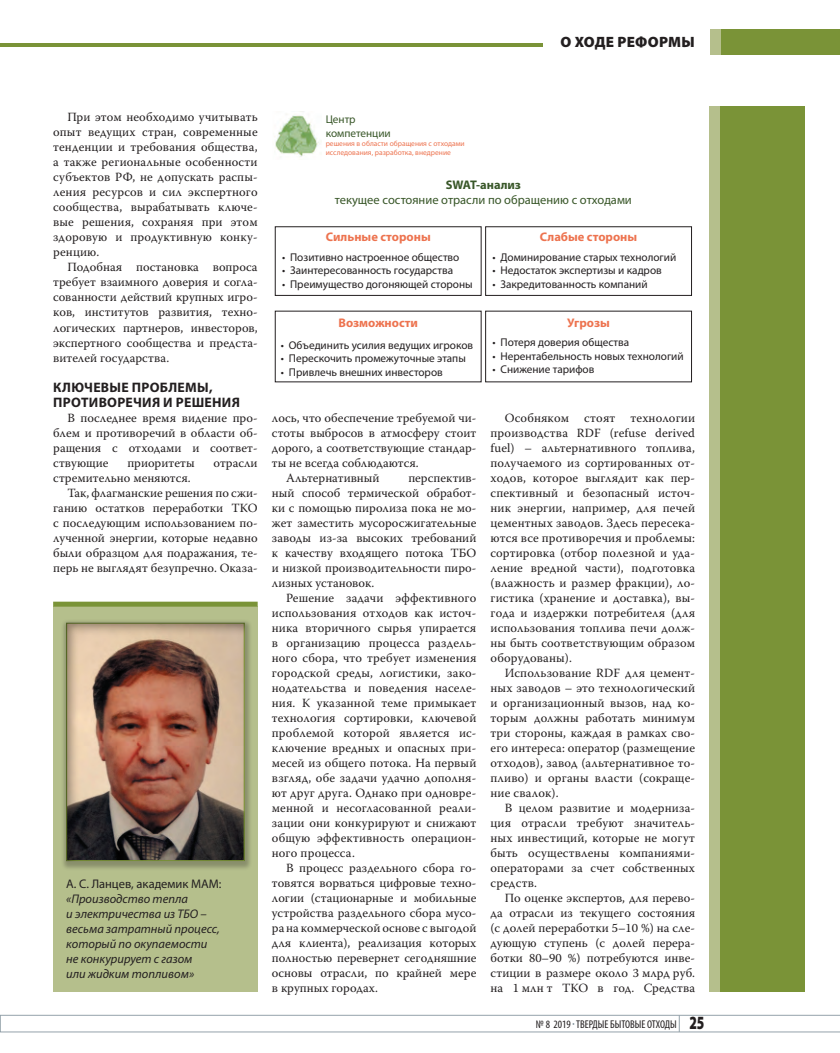
<style>
.page{position:relative;width:840px;height:1053px;background:#fff}
.page>*{position:absolute;margin:0;border:0;box-sizing:border-box;transform-origin:0 0}
.t1{font:900 15px "Myriad Pro";letter-spacing:.02em;color:#231f20}
.Подзаголовок{font:700 13.75px/15px "Myriad Pro";letter-spacing:.02em;color:#231f20}
.Текст{font:12.5px/15px "Warnock Pro";letter-spacing:.005em;color:#231f20;text-align:justify}
.Вставка{font:italic 12.5px/15px "Myriad Pro";color:#231f20}
.t2{font:12.5px/15px "Myriad Pro";color:#395729;text-align:center}
.t3{font:700 12.5px "Myriad Pro";color:#ed734f}
.Вставка-2{font:12.5px "Myriad Pro";color:#231f20}
.t4{font:11.25px "Myriad Pro";color:#231f20}
.t5{font:condensed 11.25px "Myriad Pro";color:#231f20}
.t6{font:11.25px/13.5px "Myriad Pro";color:#395729}
.t7{font:7.5px/9px "Myriad Pro";color:#ed734f}
.s1{font-weight:700}
.s2{font-weight:900;font-stretch:normal;font-size:18.75px}
</style>
<div class="page">
<svg style="left:0;top:1014px;width:840px;height:18px"></svg>
<div style="left:721px;top:29px;width:119px;height:25px;background:#7a9337"></div>
<hr style="left:0;top:43px;width:542px;height:4px;background:#7a9337">
<div style="left:711px;top:29px;width:10px;height:25px;background:#b5bf8c"></div>
<div style="left:719px;top:106px;width:85px;height:885px;background:#7a9337"></div>
<div style="left:709px;top:106px;width:10px;height:885px;background:#b5bf8c"></div>
<div style="left:53px;top:606px;width:205px;height:385px;background:#b5bf8c"></div>
<div style="left:60px;top:619px;width:193px;height:252px;background:#231f20;opacity:.3"></div>
<div style="left:65px;top:621px;width:180px;height:240px;background:#231f20;opacity:.4"></div>
<div style="left:53px;top:601px;width:205px;height:5px;background:#7a9337"></div>
<img style="left:274px;top:114px;width:45px;height:43px">
<div style="left:275px;top:226px;width:206px;height:70px;border:1px solid #231f20"></div>
<div style="left:485px;top:226px;width:207px;height:70px;border:1px solid #231f20"></div>
<p class="t1" style="left:560px;top:33px;width:136px">О ХОДЕ РЕФОРМЫ</p>
<p class="Текст" style="left:53px;top:109px;width:206px;text-indent:14px">При этом необходимо учитывать опыт ведущих стран, современные тенденции и требования общества, а также региональные особенности субъектов РФ, не допускать распы&shy;ления ресурсов и сил экспертного сообщества, вырабатывать ключе&shy;вые решения, сохраняя при этом здоровую и продуктивную конку&shy;ренцию.</p>
<p class="Текст" style="left:53px;top:259px;width:206px;text-indent:14px">Подобная постановка вопроса требует взаимного доверия и согла&shy;сованности действий крупных игро&shy;ков, институтов развития, техно&shy;логических партнеров, инвесторов, экспертного сообщества и предста&shy;вителей государства.</p>
<p class="Подзаголовок" style="left:53px;top:379px;width:188px">КЛЮЧЕВЫЕ ПРОБЛЕМЫ,<br>ПРОТИВОРЕЧИЯ И РЕШЕНИЯ</p>
<p class="Текст" style="left:53px;top:409px;width:206px;text-indent:14px">В последнее время видение про&shy;блем и противоречий в области об&shy;ращения с отходами и соответ&shy;ствующие</p>
<p class="Текст" style="left:127px;top:454px;width:69px">приоритеты</p>
<p class="Текст" style="left:213px;top:454px;width:46px">отрасли</p>
<p class="Текст" style="left:53px;top:469px;width:139px">стремительно меняются.</p>
<p class="Текст" style="left:53px;top:484px;width:206px;text-indent:14px">Так, флагманские решения по сжи&shy;ганию остатков переработки ТКО с последующим использованием по&shy;лученной энергии, которые недавно были образцом для подражания, те&shy;перь не выглядят безупречно. Оказа-</p>
<p class="Вставка-2" style="left:66px;top:875px;width:157px">А. С. Ланцев, академик МАМ:</p>
<p class="Вставка" style="left:66px;top:890px;width:155px">«Производство тепла<br>и электричества из ТБО – весьма затратный процесс, который по окупаемости не конкурирует с газом<br>или жидким топливом»</p>
<p class="t6" style="left:326px;top:113px;width:67px">Центр компетенции</p>
<p class="t7" style="left:326px;top:139px;width:141px">решения в области обращения с отходами исследования, разработка, внедрение</p>
<p class="t2" style="left:335px;top:177px;width:298px"><span class="s1">SWAT-анализ<br></span>текущее состояние отрасли по обращению с отходами</p>
<p class="t3" style="left:326px;top:229px;width:107px">Сильные стороны</p>
<p class="t4" style="left:282px;top:250px;width:179px">• Позитивно настроенное общество</p>
<p class="t4" style="left:282px;top:264px;width:172px">• Заинтересованность государства</p>
<p class="t4" style="left:282px;top:277px;width:192px">• Преимущество догоняющей стороны</p>
<p class="t3" style="left:567px;top:314px;width:44px">Угрозы</p>
<p class="t4" style="left:492px;top:335px;width:138px">• Потеря доверия общества</p>
<p class="t4" style="left:492px;top:349px;width:193px">• Нерентабельность новых технологий</p>
<p class="t4" style="left:492px;top:362px;width:103px">• Снижение тарифов</p>
<p class="t3" style="left:540px;top:229px;width:99px">Слабые стороны</p>
<p class="t4" style="left:492px;top:250px;width:185px">• Доминирование старых технологий</p>
<p class="t4" style="left:492px;top:264px;width:171px">• Недостаток экспертизы и кадров</p>
<p class="t4" style="left:492px;top:277px;width:157px">• Закредитованность компаний</p>
<p class="t3" style="left:338px;top:314px;width:81px">Возможности</p>
<p class="t4" style="left:281px;top:338px;width:194px">• Объединить усилия ведущих игроков</p>
<p class="t4" style="left:281px;top:352px;width:186px">• Перескочить промежуточные этапы</p>
<p class="t4" style="left:281px;top:365px;width:163px">• Привлечь внешних инвесторов</p>
<p class="Текст" style="left:272px;top:409px;width:206px">лось, что обеспечение требуемой чи&shy;стоты выбросов в атмосферу стоит дорого, а соответствующие стандар&shy;ты не всегда соблюдаются.</p>
<p class="Текст" style="left:286px;top:469px;width:95px">Альтернативный</p>
<p class="Текст" style="left:272px;top:469px;width:206px;text-indent:136px">перспектив&shy;ный способ термической обработ&shy;ки с помощью пиролиза пока не мо&shy;жет заместить мусоросжигательные заводы из-за высоких требований к качеству входящего потока ТБО и низкой производительности пиро&shy;лизных установок.</p>
<p class="Текст" style="left:272px;top:589px;width:206px;text-indent:14px">Решение задачи эффективного использования отходов как источ&shy;ника вторичного сырья упирается в организацию процесса раздель&shy;ного сбора, что требует изменения городской среды, логистики, зако&shy;нодательства и поведения населе&shy;ния. К указанной теме примыкает технология сортировки, ключевой проблемой которой является ис&shy;ключение вредных и опасных при&shy;месей из общего потока. На первый взгляд, обе задачи удачно дополня&shy;ют друг друга. Однако при одновре&shy;менной и несогласованной реали&shy;зации они конкурируют и снижают общую эффективность операцион&shy;ного процесса.</p>
<p class="Текст" style="left:272px;top:859px;width:206px;text-indent:14px">В процесс раздельного сбора го&shy;товятся ворваться цифровые техно&shy;логии (стационарные и мобильные устройства раздельного сбора мусо&shy;ра на коммерческой основе с выгодой для клиента), реализация которых полностью перевернет сегодняшние основы отрасли, по крайней мере в крупных городах.</p>
<p class="Текст" style="left:490px;top:409px;width:206px;text-indent:14px">Особняком стоят технологии производства RDF (refuse derived fuel) – альтернативного топлива, получаемого из сортированных от&shy;ходов, которое выглядит как пер&shy;спективный и безопасный источ&shy;ник энергии, например, для печей цементных заводов. Здесь пересека&shy;ются все противоречия и проблемы: сортировка (отбор полезной и уда&shy;ление вредной части), подготовка (влажность и размер фракции), ло&shy;гистика (хранение и доставка), вы&shy;года и издержки потребителя (для использования топлива печи долж&shy;ны быть соответствующим образом оборудованы).</p>
<p class="Текст" style="left:490px;top:664px;width:206px;text-indent:14px">Использование RDF для цемент&shy;ных заводов – это технологический и организационный вызов, над ко&shy;торым должны работать минимум три стороны, каждая в рамках сво&shy;его интереса: оператор (размещение отходов), завод (альтернативное то&shy;пливо) и органы власти (сокраще&shy;ние свалок).</p>
<p class="Текст" style="left:490px;top:799px;width:206px;text-indent:14px">В целом развитие и модерниза&shy;ция отрасли требуют значитель&shy;ных инвестиций, которые не могут быть осуществлены компаниями&shy;операторами за счет собственных средств.</p>
<p class="Текст" style="left:490px;top:889px;width:206px;text-indent:14px">По оценке экспертов, для перево&shy;да отрасли из текущего состояния (с долей переработки 5–10 %) на сле&shy;дующую ступень (с долей перера&shy;ботки 80–90 %) потребуются инве&shy;стиции в размере около 3 млрд руб. на 1 млн т ТКО в год. Средства</p>
<p class="t5" style="left:536px;top:1017px;width:170px">№ 8 2019 ТВЕРДЫЕ БЫТОВЫЕ ОТХОДЫ <span class="s2">25</span></p>
</div>
